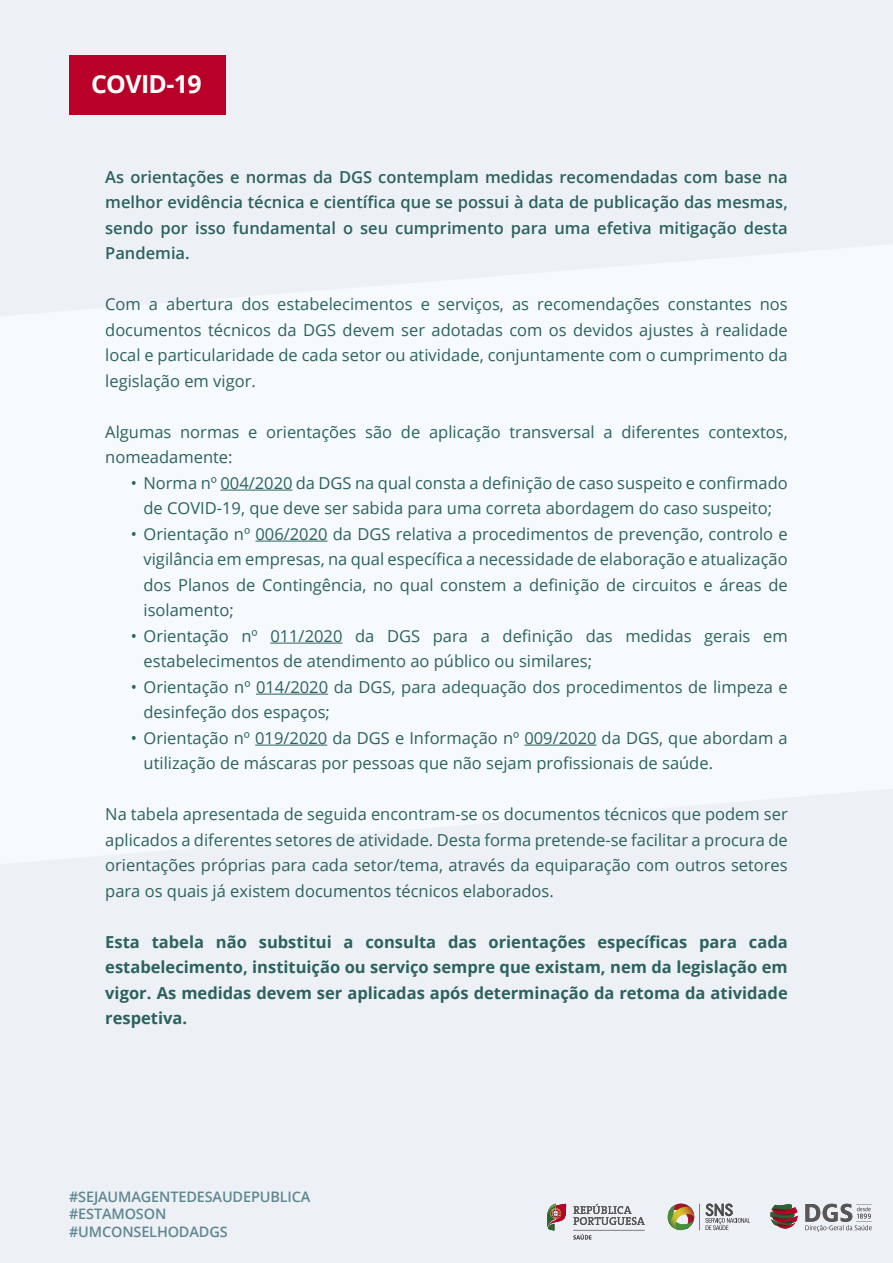
<style>
.page{position:relative;width:893px;height:1263px;background:#edf0f5}
.page>*{position:absolute;margin:0;border:0;box-sizing:border-box;transform-origin:0 0}
.t1{font:700 24.9px "Open Sans";letter-spacing:-.025em;color:#fff}
.t2{font:16.5px/25.5px "Open Sans";color:#2b625e}
.t3{font:700 16.5px/25.5px "Open Sans";color:#2b625e;text-align:justify}
.t4{font:600 16.5px/25.5px "Open Sans";color:#2b625e;text-align:justify}
.t5{font:600 14.55px/17.4px "Open Sans";letter-spacing:-.01em;color:#5e8791}
</style>
<div class="page">
<div style="left:69px;top:55px;width:157px;height:59px;background:#b90028"></div>
<svg style="left:547px;top:1204px;width:19px;height:26px"></svg>
<svg style="left:573px;top:1204px;width:72px;height:35px"></svg>
<svg style="left:668px;top:1204px;width:26px;height:26px"></svg>
<svg style="left:705px;top:1203px;width:45px;height:27px"></svg>
<svg style="left:770px;top:1204px;width:28px;height:25px"></svg>
<svg style="left:805px;top:1204px;width:67px;height:27px"></svg>
<hr style="left:220px;top:490px;width:73px;height:1px;background:#2b625e">
<hr style="left:255px;top:541px;width:73px;height:1px;background:#2b625e">
<hr style="left:270px;top:643px;width:72px;height:1px;background:#2b625e">
<hr style="left:256px;top:694px;width:72px;height:1px;background:#2b625e">
<hr style="left:255px;top:745px;width:72px;height:1px;background:#2b625e">
<hr style="left:524px;top:745px;width:72px;height:1px;background:#2b625e">
<h1 class="t1" style="left:91px;top:67px;width:112px">COVID-19</h1>
<p class="t4" style="left:105px;top:164px;width:684px">As orientações e normas da DGS contemplam medidas recomendadas com base na melhor evidência técnica e científica que se possui à data de publicação das mesmas, sendo por isso fundamental o seu cumprimento para uma efetiva mitigação desta Pandemia.</p>
<p class="t2" style="left:105px;top:291px;width:684px;text-align:justify">Com a abertura dos estabelecimentos e serviços, as recomendações constantes nos documentos técnicos da DGS devem ser adotadas com os devidos ajustes à realidade local e particularidade de cada setor ou atividade, conjuntamente com o cumprimento da legislação em vigor.</p>
<p class="t2" style="left:105px;top:419px;width:684px">Algumas normas e orientações são de aplicação transversal a diferentes contextos, nomeadamente:</p>
<p class="t2" style="left:131px;top:470px;width:658px;text-align:center">• Norma nº 004/2020 da DGS na qual consta a definição de caso suspeito e confirmado de COVID-19, que deve ser sabida para uma correta abordagem do caso suspeito;</p>
<p class="t2" style="left:144px;top:521px;width:646px;text-align:justify;text-indent:-13px">• Orientação nº 006/2020 da DGS relativa a procedimentos de prevenção, controlo e vigilância em empresas, na qual específica a necessidade de elaboração e atualização dos Planos de Contingência, no qual constem a definição de circuitos e áreas de isolamento;</p>
<p class="t2" style="left:144px;top:623px;width:646px;text-indent:-13px">• Orientação nº 011/2020 da DGS para a definição das medidas gerais em estabelecimentos de atendimento ao público ou similares;</p>
<p class="t2" style="left:144px;top:674px;width:646px;text-indent:-13px">• Orientação nº 014/2020 da DGS, para adequação dos procedimentos de limpeza e desinfeção dos espaços;</p>
<p class="t2" style="left:144px;top:725px;width:646px;text-indent:-13px">• Orientação nº 019/2020 da DGS e Informação nº 009/2020 da DGS, que abordam a utilização de máscaras por pessoas que não sejam profissionais de saúde.</p>
<p class="t2" style="left:105px;top:801px;width:684px;text-align:justify">Na tabela apresentada de seguida encontram-se os documentos técnicos que podem ser aplicados a diferentes setores de atividade. Desta forma pretende-se facilitar a procura de orientações próprias para cada setor/tema, através da equiparação com outros setores para os quais já existem documentos técnicos elaborados.</p>
<p class="t3" style="left:105px;top:929px;width:684px">Esta tabela não substitui a consulta das orientações específicas para cada estabelecimento, instituição ou serviço sempre que existam, nem da legislação em vigor. As medidas devem ser aplicadas após determinação da retoma da atividade respetiva.</p>
<p class="t5" style="left:69px;top:1188px;width:243px">#SEJAUMAGENTEDESAUDEPUBLICA #ESTAMOSON #UMCONSELHODADGS</p>
</div>
